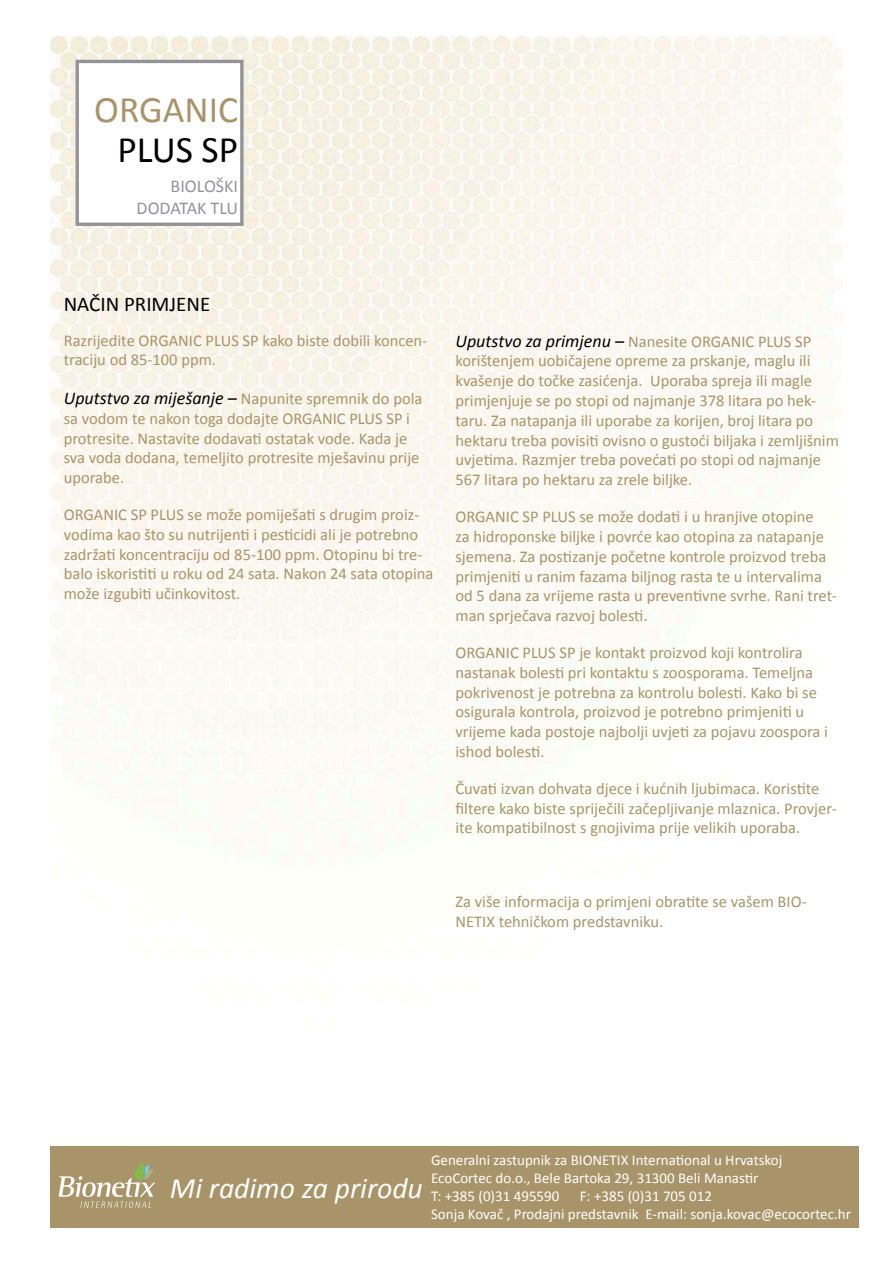
<style>
.page{position:relative;width:893px;height:1263px;background:#fff}
.page>*{position:absolute;margin:0;border:0;box-sizing:border-box;transform-origin:0 0}
.t1{font:37.5px "Calibri";color:#a99469}
.t2{font:37.5px "Calibri";color:#000}
.t3{font:italic 29.7px "Calibri";color:#fff}
.t4{font:21px "Calibri";color:#000}
.t5{font:18px/21.6px "Calibri";color:#939498;text-align:right}
.t6{font:16.5px/19.8px "Calibri";color:#a99469}
.t7{font:15px/18px "Calibri";color:#fff}
.s1{font-style:italic;font-size:18px;color:#000}
</style>
<div class="page">
<div style="left:51px;top:1146px;width:808px;height:81px;background:#a99469"></div>
<img style="left:51px;top:37px;width:791px;height:755px">
<div style="left:77px;top:61px;width:165px;height:163px;background:#fff"></div>
<div style="left:76px;top:60px;width:168px;height:166px;border:3px solid #939498"></div>
<svg style="left:59px;top:1163px;width:96px;height:45px"></svg>
<h1 class="t1" style="left:94px;top:86px;width:145px">ORGANIC</h1>
<h1 class="t2" style="left:117px;top:126px;width:122px">PLUS SP</h1>
<p class="t5" style="left:137px;top:176px;width:103px">BIOLOŠKI<br>DODATAK TLU</p>
<p class="t4" style="left:64px;top:291px;width:148px">NAČIN PRIMJENE</p>
<p class="t6" style="left:64px;top:330px;width:365px">Razrijedite ORGANIC PLUS SP kako biste dobili koncen&shy;traciju od 85-100 ppm.</p>
<p class="t6" style="left:64px;top:389px;width:360px"><span class="s1">Uputstvo za miješanje –</span> Napunite spremnik do pola sa vodom te nakon toga dodajte ORGANIC PLUS SP i protresite. Nastavite dodavati ostatak vode. Kada je sva voda dodana, temeljito protresite mješavinu prije uporabe.</p>
<p class="t6" style="left:64px;top:505px;width:371px">ORGANIC SP PLUS se može pomiješati s drugim proiz&shy;vodima kao što su nutrijenti i pesticidi ali je potrebno zadržati koncentraciju od 85-100 ppm. Otopinu bi tre&shy;balo iskoristiti u roku od 24 sata. Nakon 24 sata otopina može izgubiti učinkovitost.</p>
<p class="t6" style="left:455px;top:331px;width:385px"><span class="s1">Uputstvo za primjenu –</span> Nanesite ORGANIC PLUS SP korištenjem uobičajene opreme za prskanje, maglu ili kvašenje do točke zasićenja. Uporaba spreja ili magle primjenjuje se po stopi od najmanje 378 litara po hek&shy;taru. Za natapanja ili uporabe za korijen, broj litara po hektaru treba povisiti ovisno o gustoći biljaka i zemljišnim uvjetima. Razmjer treba povećati po stopi od najmanje 567 litara po hektaru za zrele biljke.</p>
<p class="t6" style="left:455px;top:507px;width:383px">ORGANIC SP PLUS se može dodati i u hranjive otopine<br>za hidroponske biljke i povrće kao otopina za natapanje sjemena. Za postizanje početne kontrole proizvod treba primjeniti u ranim fazama biljnog rasta te u intervalima od 5 dana za vrijeme rasta u preventivne svrhe. Rani tret&shy;man sprječava razvoj bolesti.</p>
<p class="t6" style="left:455px;top:643px;width:374px">ORGANIC PLUS SP je kontakt proizvod koji kontrolira nastanak bolesti pri kontaktu s zoosporama. Temeljna pokrivenost je potrebna za kontrolu bolesti. Kako bi se osigurala kontrola, proizvod je potrebno primjeniti u vrijeme kada postoje najbolji uvjeti za pojavu zoospora i ishod bolesti.</p>
<p class="t6" style="left:455px;top:778px;width:383px">Čuvati izvan dohvata djece i kućnih ljubimaca. Koristite filtere kako biste spriječili začepljivanje mlaznica. Provjer&shy;ite kompatibilnost s gnojivima prije velikih uporaba.</p>
<p class="t6" style="left:455px;top:892px;width:353px">Za više informacija o primjeni obratite se vašem BIO-<br>NETIX tehničkom predstavniku.</p>
<h2 class="t3" style="left:170px;top:1178px;width:254px">Mi radimo za prirodu</h2>
<p class="t7" style="left:431px;top:1151px;width:353px">Generalni zastupnik za BIONETIX International u Hrvatskoj<br>EcoCortec do.o., Bele Bartoka 29, 31300 Beli Manastir<br>T: +385 (0)31 495590</p>
<p class="t7" style="left:431px;top:1187px;width:421px;text-indent:149px">F: +385 (0)31 705 012<br>Sonja Kovač , Prodajni predstavnik E-mail: sonja.kovac@ecocortec.hr</p>
</div>
